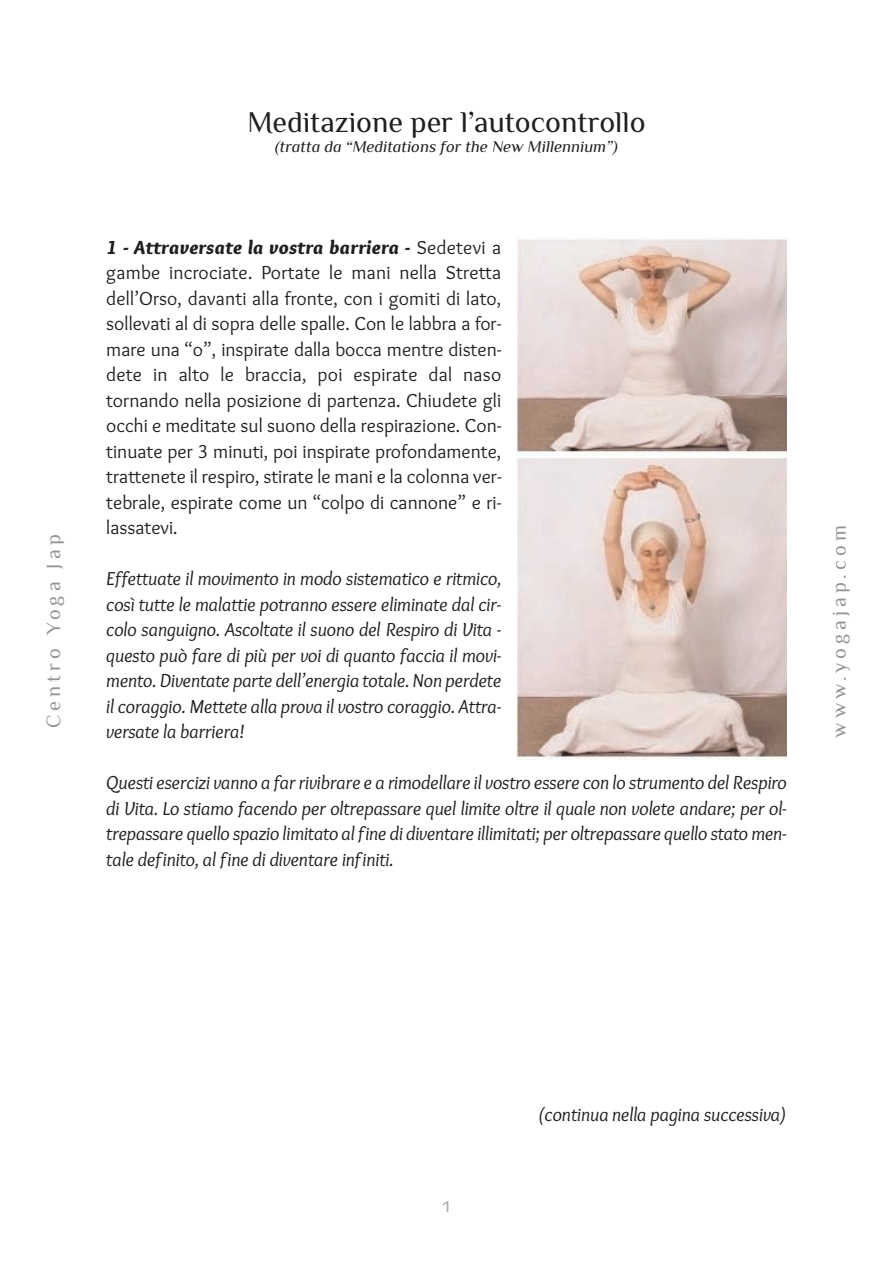
<style>
.page{position:relative;width:893px;height:1263px;background:#fff}
.page>*{position:absolute;margin:0;border:0;box-sizing:border-box;transform-origin:0 0}
.t1{font:30px "Philosopher";color:#231f20}
.t2{font:20.25px "Philosopher";letter-spacing:.2em;color:#939598}
.t3{font:italic 19.5px/25.5px "Overlock";color:#231f20;text-align:justify}
.t4{font:19.5px/25.5px "Overlock";color:#231f20;text-align:justify}
.t5{font:italic 16.5px "Philosopher";color:#231f20}
.t6{font:700 16.5px "Tekton Pro";color:#a8a9ad}
.s1{font-weight:900;font-style:italic}
</style>
<div class="page">
<img style="left:516px;top:239px;width:271px;height:520px">
<p class="t2" style="left:43px;top:728px;width:195px;rotate:-90deg">Centro Yoga Jap</p>
<h1 class="t1" style="left:247px;top:107px;width:400px">Meditazione per l’autocontrollo</h1>
<p class="t5" style="left:275px;top:138px;width:344px">(tratta da “Meditations for the New Millennium”)</p>
<p class="t4" style="left:106px;top:235px;width:397px"><span class="s1">1 - Attraversate la vostra barriera -</span> Sedetevi a gambe incrociate. Portate le mani nella Stretta dell’Orso, davanti alla fronte, con i gomiti di lato, sollevati al di sopra delle spalle. Con le labbra a for&shy;mare una “o”, inspirate dalla bocca mentre disten&shy;dete in alto le braccia, poi espirate dal naso tornando nella posizione di partenza. Chiudete gli occhi e meditate sul suono della respirazione. Con&shy;tinuate per 3 minuti, poi inspirate profondamente, trattenete il respiro, stirate le mani e la colonna ver&shy;tebrale, espirate come un “colpo di cannone” e ri&shy;lassatevi.</p>
<p class="t3" style="left:106px;top:566px;width:396px">Effettuate il movimento in modo sistematico e ritmico, così tutte le malattie potranno essere eliminate dal cir&shy;colo sanguigno. Ascoltate il suono del Respiro di Vita - questo può fare di più per voi di quanto faccia il movi&shy;mento. Diventate parte dell’energia totale. Non perdete il coraggio. Mettete alla prova il vostro coraggio. Attra&shy;versate la barriera!</p>
<p class="t3" style="left:106px;top:770px;width:682px">Questi esercizi vanno a far rivibrare e a rimodellare il vostro essere con lo strumento del Respiro di Vita. Lo stiamo facendo per oltrepassare quel limite oltre il quale non volete andare; per ol&shy;trepassare quello spazio limitato al fine di diventare illimitati; per oltrepassare quello stato men&shy;tale definito, al fine di diventare infiniti.</p>
<p class="t2" style="left:829px;top:737px;width:214px;rotate:-90deg">www.yogajap.com</p>
<p class="t6" style="left:441px;top:1201px;width:12px">1</p>
<p class="t3" style="left:538px;top:1102px;width:250px">(continua nella pagina successiva)</p>
</div>
